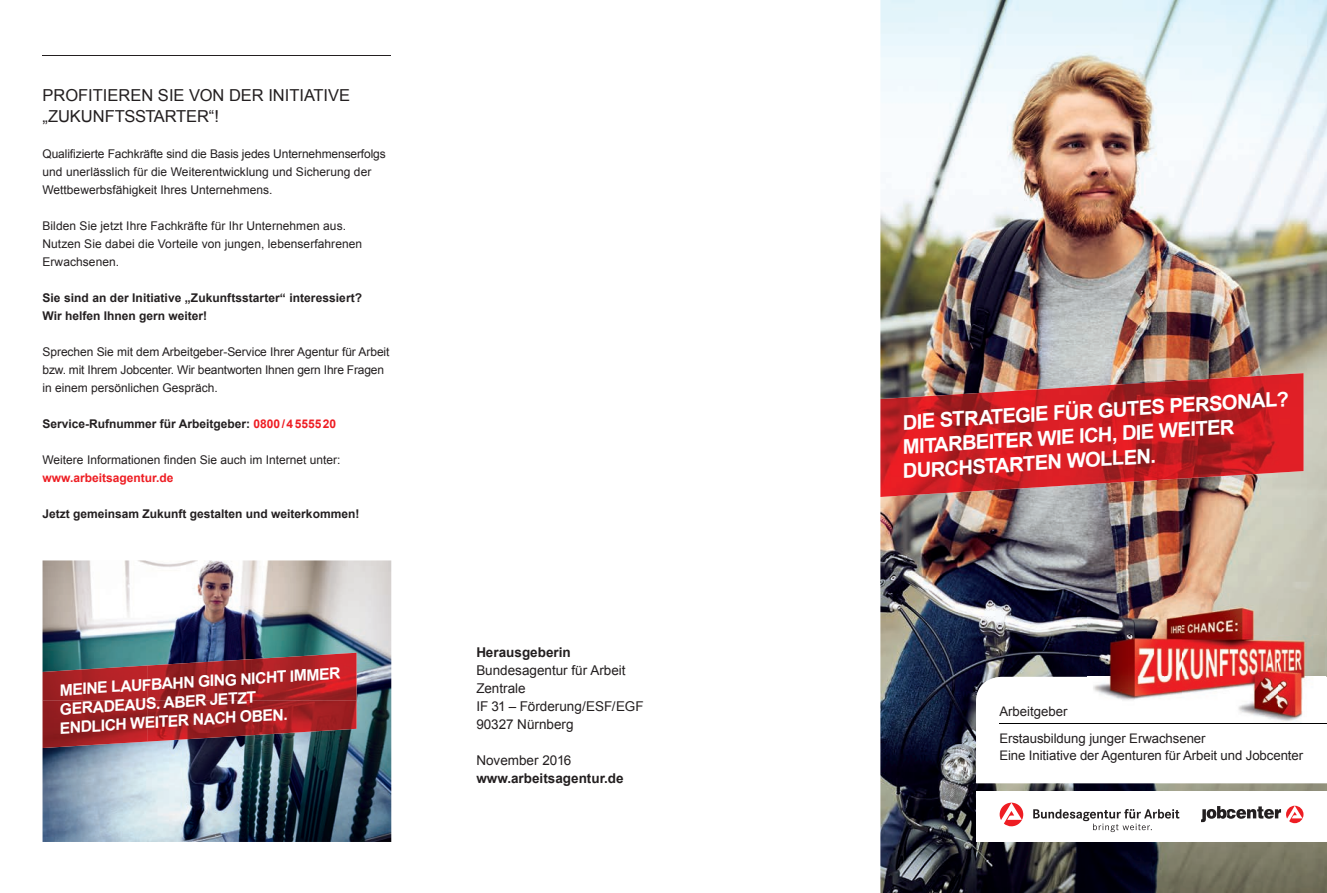
<style>
.page{position:relative;width:1327px;height:893px;background:#fff}
.page>*{position:absolute;margin:0;border:0;box-sizing:border-box;transform-origin:0 0}
.t1{font:700 20.25px/24px "Arial";color:#fff}
.t2{font:16.5px/21px "Arial";color:#231f20}
.t3{font:700 15.75px/19px "Arial";color:#fff}
.t4{font:13.5px/18px "Arial";color:#231f20}
.t5{font:700 13.5px "Arial";color:#231f20}
.t6{font:13.2px/27px "Arial";letter-spacing:-.005em;color:#231f20}
.t7{font:12px/18px "Arial";color:#231f20}
.t8{font:700 12px/18px "Arial";color:#231f20}
.t9{font:700 12px "Arial";color:#ee1d23}
.s1{color:#ee1d23}
</style>
<div class="page">
<img style="left:43px;top:560px;width:348px;height:282px">
<img style="left:43px;top:665px;width:104px;height:83px">
<img style="left:147px;top:659px;width:105px;height:83px">
<img style="left:252px;top:653px;width:104px;height:82px">
<img style="left:880px;top:0;width:447px;height:893px">
<img style="left:880px;top:380px;width:318px;height:117px">
<img style="left:1197px;top:373px;width:106px;height:105px">
<svg style="left:976px;top:677px;width:351px;height:106px"></svg>
<hr style="left:999px;top:723px;width:328px;height:1px;background:#000">
<hr style="left:43px;top:55px;width:348px;height:1px;background:#231f20">
<div style="left:976px;top:791px;width:351px;height:51px;background:#fff"></div>
<svg style="left:999px;top:803px;width:24px;height:23px"></svg>
<svg style="left:1033px;top:809px;width:146px;height:23px"></svg>
<svg style="left:1201px;top:806px;width:102px;height:17px"></svg>
<img style="left:1087px;top:593px;width:239px;height:129px">
<h2 class="t2" style="left:43px;top:85px;width:309px">PROFITIEREN SIE VON DER INITIATIVE „ZUKUNFTSSTARTER“!</h2>
<p class="t7" style="left:43px;top:145px;width:345px">Qualifizierte Fachkräfte sind die Basis jedes Unternehmenserfolgs und unerlässlich für die Weiterentwicklung und Sicherung der<br>Wettbewerbsfähigkeit Ihres Unternehmens.</p>
<p class="t7" style="left:43px;top:217px;width:321px">Bilden Sie jetzt Ihre Fachkräfte für Ihr Unternehmen aus.<br>Nutzen Sie dabei die Vorteile von jungen, lebenserfahrenen<br>Erwachsenen.</p>
<p class="t8" style="left:43px;top:289px;width:321px">Sie sind an der Initiative „Zukunftsstarter“ interessiert?<br>Wir helfen Ihnen gern weiter!</p>
<p class="t7" style="left:43px;top:343px;width:348px">Sprechen Sie mit dem Arbeitgeber-Service Ihrer Agentur für Arbeit bzw. mit Ihrem Jobcenter. Wir beantworten Ihnen gern Ihre Fragen in einem persönlichen Gespräch.</p>
<p class="t8" style="left:43px;top:415px;width:295px">Service-Rufnummer für Arbeitgeber: <span class="s1">0800 / 4 5555 20</span></p>
<p class="t7" style="left:43px;top:451px;width:299px">Weitere Informationen finden Sie auch im Internet unter:</p>
<p class="t9" style="left:43px;top:470px;width:132px">www.arbeitsagentur.de</p>
<p class="t8" style="left:43px;top:505px;width:318px">Jetzt gemeinsam Zukunft gestalten und weiterkommen!</p>
<h3 class="t3" style="left:57px;top:680px;width:284px;rotate:-3deg">MEINE LAUFBAHN GING NICHT IMMER<br>GERADEAUS. ABER JETZT<br>ENDLICH WEITER NACH OBEN.</h3>
<p class="t5" style="left:476px;top:643px;width:96px">Herausgeberin</p>
<p class="t4" style="left:476px;top:662px;width:169px">Bundesagentur für Arbeit<br>Zentrale<br>IF 31 – Förderung/ESF/EGF<br>90327 Nürnberg</p>
<p class="t4" style="left:476px;top:752px;width:96px">November 2016</p>
<p class="t5" style="left:476px;top:769px;width:149px">www.arbeitsagentur.de</p>
<h1 class="t1" style="left:898px;top:413px;width:391px;rotate:-4deg">DIE STRATEGIE FÜR GUTES PERSONAL?<br>MITARBEITER WIE ICH, DIE WEITER<br>DURCHSTARTEN WOLLEN.</h1>
<p class="t6" style="left:999px;top:698px;width:208px">Arbeitgeber<br>Erstausbildung junger Erwachsener</p>
<p class="t6" style="left:999px;top:741px;width:305px">Eine Initiative der Agenturen für Arbeit und Jobcenter</p>
</div>
